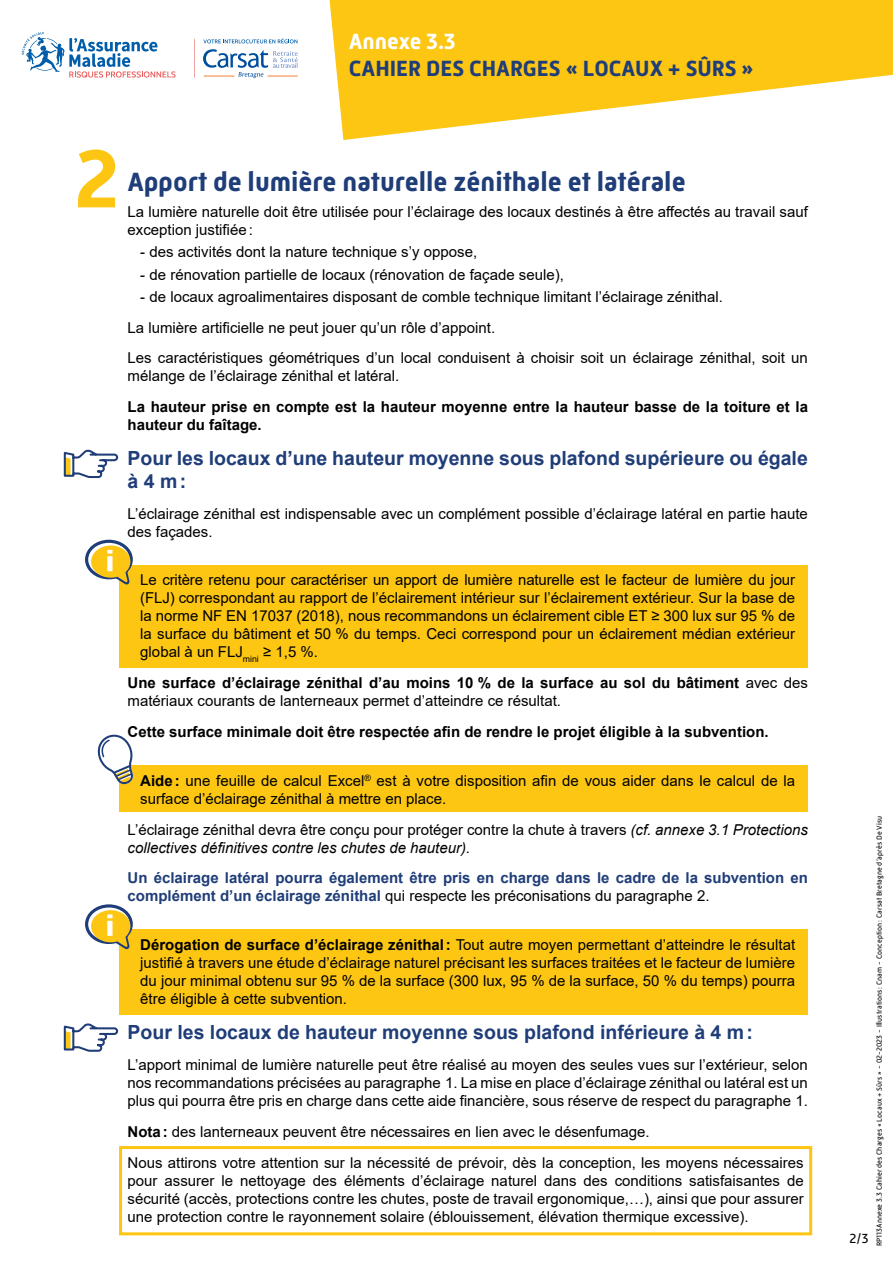
<style>
.page{position:relative;width:893px;height:1263px;background:#fff}
.page>*{position:absolute;margin:0;border:0;box-sizing:border-box;transform-origin:0 0}
.t1{font:700 84px "Mic 32 New";color:#fdc612}
.t2{font:700 27px "Mic 32 New";color:#1f3d78}
.t3{font:700 22.5px "Mic 32 New";color:#1f3d78}
.t4{font:700 22.5px "Mic 32 New";color:#fff}
.t5{font:700 19.5px/22.5px "Arial";color:#1f3d78}
.t6{font:15px/18px "Arial";color:#000}
.t7{font:700 15px/18px "Arial";color:#000}
.t8{font:700 15px/18px "Arial";color:#1f3d78}
.t9{font:italic 15px/18px "Arial";color:#000}
.t10{font:13.5px "Mic 32 New";color:#000}
.t11{font:7.5px "Mic 32 New";letter-spacing:.01em;color:#000}
.s1{font-weight:400}
.s2{font-weight:700}
.s3{font-style:normal}
.s4{font-weight:400;color:#000}
</style>
<div class="page">
<svg style="left:21px;top:32px;width:155px;height:46px"></svg>
<svg style="left:203px;top:38px;width:94px;height:5px"></svg>
<svg style="left:194px;top:39px;width:1px;height:39px"></svg>
<svg style="left:203px;top:49px;width:95px;height:29px"></svg>
<div style="left:119px;top:1146px;width:693px;height:89px;border:3px solid #fdc612"></div>
<div style="left:119px;top:929px;width:689px;height:85px;background:#fdc612"></div>
<svg style="left:85px;top:904px;width:48px;height:46px"></svg>
<div style="left:119px;top:765px;width:689px;height:47px;background:#fdc612"></div>
<svg style="left:97px;top:734px;width:36px;height:50px"></svg>
<div style="left:119px;top:566px;width:689px;height:102px;background:#fdc612"></div>
<svg style="left:330px;top:0;width:563px;height:140px;fill:#fdc612"></svg>
<svg style="left:85px;top:539px;width:49px;height:46px"></svg>
<svg style="left:63px;top:449px;width:56px;height:29px"></svg>
<svg style="left:63px;top:1023px;width:56px;height:29px"></svg>
<h3 class="t4" style="left:349px;top:28px;width:109px">Annexe 3.3</h3>
<h3 class="t3" style="left:349px;top:55px;width:407px">CAHIER DES CHARGES « LOCAUX + SÛRS »</h3>
<h1 class="t1" style="left:75px;top:130px;width:46px">2</h1>
<h2 class="t2" style="left:128px;top:166px;width:560px">Apport de lumière naturelle zénithale et latérale</h2>
<p class="t6" style="left:128px;top:203px;width:682px">La lumière naturelle doit être utilisée pour l’éclairage des locaux destinés à être affectés au travail sauf exception justifiée:</p>
<p class="t6" style="left:140px;top:243px;width:338px">- des activités dont la nature technique s’y oppose,</p>
<p class="t6" style="left:140px;top:265px;width:425px">- de rénovation partielle de locaux (rénovation de façade seule),</p>
<p class="t6" style="left:128px;top:281px;width:682px;line-height:30.8px;text-indent:13px">- de locaux agroalimentaires disposant de comble technique limitant l’éclairage zénithal.<br>La lumière artificielle ne peut jouer qu’un rôle d’appoint.<br>Les caractéristiques géométriques d’un local conduisent à choisir soit un éclairage zénithal, soit un</p>
<p class="t6" style="left:128px;top:367px;width:273px">mélange de l’éclairage zénithal et latéral.</p>
<p class="t7" style="left:128px;top:398px;width:682px">La hauteur prise en compte est la hauteur moyenne entre la hauteur basse de la toiture et la hauteur du faîtage.</p>
<h3 class="t5" style="left:128px;top:448px;width:682px">Pour les locaux d’une hauteur moyenne sous plafond supérieure ou égale à 4m:</h3>
<p class="t6" style="left:128px;top:504px;width:682px">L’éclairage zénithal est indispensable avec un complément possible d’éclairage latéral en partie haute des façades.</p>
<p class="t6" style="left:140px;top:571px;width:656px;text-align:justify">Le critère retenu pour caractériser un apport de lumière naturelle est le facteur de lumière du jour (FLJ) correspondant au rapport de l’éclairement intérieur sur l’éclairement extérieur. Sur la base de la norme NF EN 17037 (2018), nous recommandons un éclairement cible ET ≥ 300 lux sur 95 % de la surface du bâtiment et 50 % du temps. Ceci correspond pour un éclairement médian extérieur global à un FLJ<sub>mini</sub> ≥ 1,5 %.</p>
<p class="t7" style="left:128px;top:674px;width:682px">Une surface d’éclairage zénithal d’au moins 10 % de la surface au sol du bâtiment <span class="s1">avec des matériaux courants de lanterneaux permet d’atteindre ce résultat.</span></p>
<p class="t7" style="left:128px;top:723px;width:643px">Cette surface minimale doit être respectée afin de rendre le projet éligible à la subvention.</p>
<p class="t6" style="left:140px;top:771px;width:656px"><span class="s2">Aide:</span> une feuille de calcul Excel<sup>®</sup> est à votre disposition afin de vous aider dans le calcul de la surface d’éclairage zénithal à mettre en place.</p>
<p class="t9" style="left:128px;top:820px;width:682px"><span class="s3">L’éclairage zénithal devra être conçu pour protéger contre la chute à travers</span> (cf. annexe 3.1 Protections collectives définitives contre les chutes de hauteur).</p>
<p class="t8" style="left:128px;top:869px;width:682px">Un éclairage latéral pourra également être pris en charge dans le cadre de la subvention en complément d’un éclairage zénithal <span class="s4">qui respecte les préconisations du paragraphe 2.</span></p>
<p class="t6" style="left:140px;top:936px;width:656px;text-align:justify"><span class="s2">Dérogation de surface d’éclairage zénithal:</span> Tout autre moyen permettant d’atteindre le résultat justifié à travers une étude d’éclairage naturel précisant les surfaces traitées et le facteur de lumière du jour minimal obtenu sur 95 % de la surface (300 lux, 95 % de la surface, 50 % du temps) pourra être éligible à cette subvention.</p>
<h3 class="t5" style="left:128px;top:1021px;width:627px">Pour les locaux de hauteur moyenne sous plafond inférieure à 4 m:</h3>
<p class="t6" style="left:128px;top:1056px;width:682px;text-align:justify">L’apport minimal de lumière naturelle peut être réalisé au moyen des seules vues sur l’extérieur, selon nos recommandations précisées au paragraphe 1. La mise en place d’éclairage zénithal ou latéral est un plus qui pourra être pris en charge dans cette aide financière, sous réserve de respect du paragraphe 1.</p>
<p class="t6" style="left:128px;top:1116px;width:678px;line-height:30.8px"><span class="s2">Nota:</span> des lanterneaux peuvent être nécessaires en lien avec le désenfumage.<br>Nous attirons votre attention sur la nécessité de prévoir, dès la conception, les moyens nécessaires</p>
<p class="t6" style="left:128px;top:1171px;width:678px;text-align:justify">pour assurer le nettoyage des éléments d’éclairage naturel dans des conditions satisfaisantes de sécurité (accès, protections contre les chutes, poste de travail ergonomique,…), ainsi que pour assurer une protection contre le rayonnement solaire (éblouissement, élévation thermique excessive).</p>
<p class="t10" style="left:849px;top:1231px;width:21px">2/3</p>
<p class="t11" style="left:875px;top:1246px;width:432px;rotate:-90deg">RP113Annexe 3.3 Cahier des Charges « Locaux + Sûrs » - 02-2023 - Illustrations : Cnam - Conception : Carsat Bretagne d’après De Visu</p>
</div>
